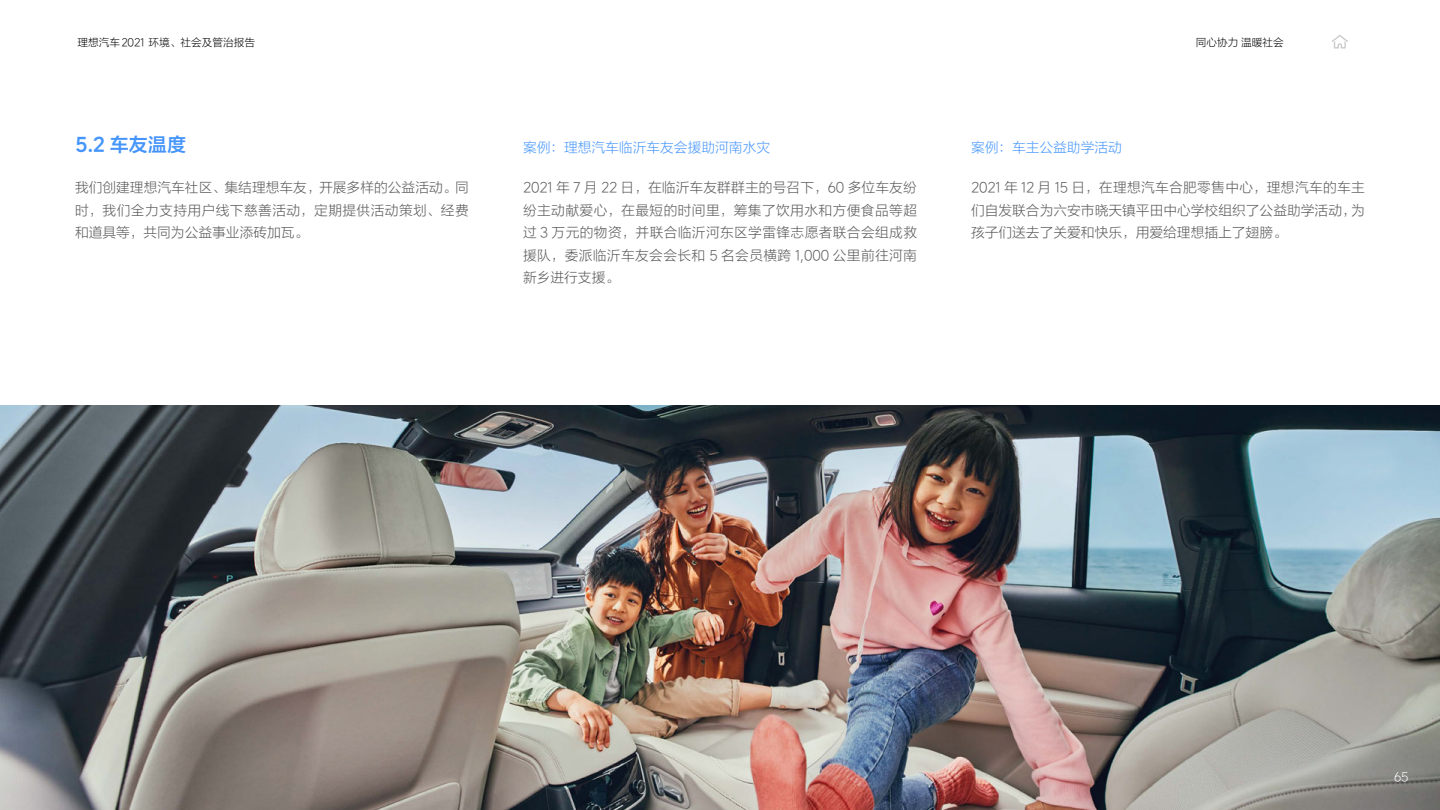
<style>
.page{position:relative;width:1440px;height:810px;background:#fff}
.page>*{position:absolute;margin:0;border:0;box-sizing:border-box;transform-origin:0 0}
.t1{font:700 18.75px "LICIUMFONT2022";color:#4595fb}
.t2{font:13.5px/22.5px "LICIUMFONT2022";color:#595757;text-align:justify}
.t3{font:13.5px "LICIUMFONT2022";color:#4595fb}
.t4{font:12px "LICIUMFONT2022";color:#fff}
.t5{font:10.5px "LICIUMFONT2022";color:#000}
</style>
<div class="page">
<img style="left:0;top:405px;width:1440px;height:405px">
<svg style="left:1332px;top:35px;width:16px;height:14px"></svg>
<p class="t5" style="left:78px;top:36px;width:179px">理想汽车 2021 环境、社会及管治报告</p>
<p class="t5" style="left:1196px;top:36px;width:90px">同心协力 温暖社会</p>
<h1 class="t1" style="left:75px;top:132px;width:113px">5.2 车友温度</h1>
<p class="t2" style="left:75px;top:177px;width:395px">我们创建理想汽车社区、集结理想车友，开展多样的公益活动。同时，我们全力支持用户线下慈善活动，定期提供活动策划、经费和道具等，共同为公益事业添砖加瓦。</p>
<p class="t3" style="left:523px;top:139px;width:249px">案例：理想汽车临沂车友会援助河南水灾</p>
<p class="t3" style="left:971px;top:139px;width:152px">案例：车主公益助学活动</p>
<p class="t2" style="left:523px;top:177px;width:396px">2021 年 7 月 22 日，在临沂车友群群主的号召下，60 多位车友纷纷主动献爱心，在最短的时间里，筹集了饮用水和方便食品等超过 3 万元的物资，并联合临沂河东区学雷锋志愿者联合会组成救援队，委派临沂车友会会长和 5 名会员横跨 1,000 公里前往河南新乡进行支援。</p>
<p class="t2" style="left:971px;top:177px;width:395px">2021 年 12 月 15 日，在理想汽车合肥零售中心，理想汽车的车主们自发联合为六安市晓天镇平田中心学校组织了公益助学活动，为孩子们送去了关爱和快乐，用爱给理想插上了翅膀。</p>
<p class="t4" style="left:1394px;top:769px;width:16px">65</p>
</div>
